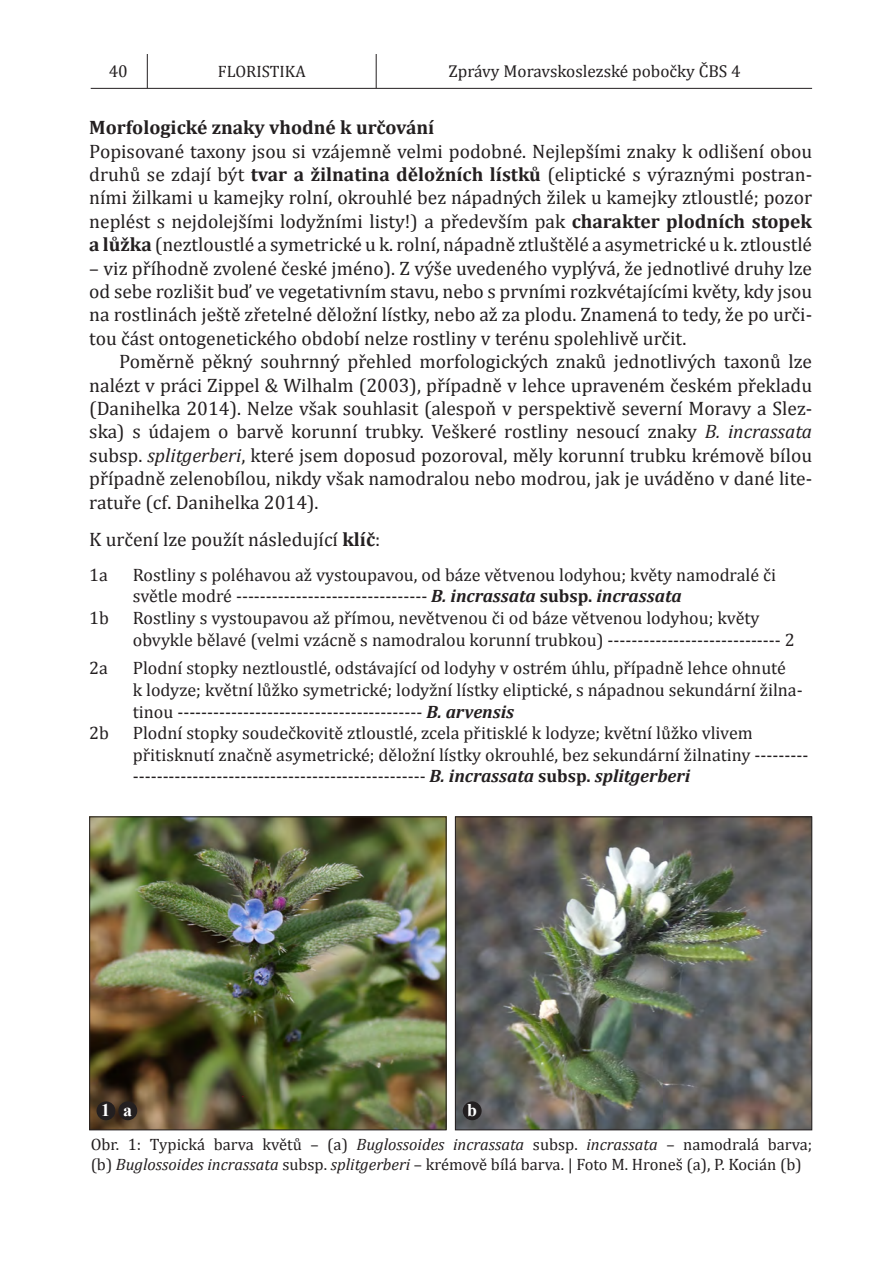
<style>
.page{position:relative;width:893px;height:1263px;background:#fff}
.page>*{position:absolute;margin:0;border:0;box-sizing:border-box;transform-origin:0 0}
.t1{font:19.5px/23.4px "Cambria";color:#231f20;text-align:justify}
.t2{font:700 19.5px "Cambria";color:#231f20}
.t3{font:18px/21.6px "Cambria";color:#231f20}
.t4{font:700 17.85px "Times New Roman";color:#fff}
.t5{font:17.25px "Cambria";color:#231f20}
.t6{font:16.5px/19.8px "Cambria";color:#231f20}
.s1{font-weight:700}
.s2{font-style:italic}
.s3{font-weight:700;font-style:italic}
</style>
<div class="page">
<hr style="left:91px;top:88px;width:721px;height:1px;background:#231f20">
<hr style="left:376px;top:54px;width:1px;height:34px;background:#231f20">
<hr style="left:147px;top:54px;width:1px;height:34px;background:#231f20">
<img style="left:457px;top:818px;width:353px;height:310px">
<div style="left:455px;top:816px;width:357px;height:314px;border:1px solid #231f20"></div>
<img style="left:91px;top:818px;width:353px;height:310px">
<div style="left:89px;top:816px;width:357px;height:314px;border:1px solid #231f20"></div>
<div style="left:97px;top:1101px;width:18px;height:19px;background:#231f20;border-radius:50%"></div>
<div style="left:118px;top:1101px;width:19px;height:19px;background:#231f20;border-radius:50%"></div>
<div style="left:463px;top:1101px;width:19px;height:19px;background:#231f20;border-radius:50%"></div>
<p class="t5" style="left:109px;top:61px;width:21px">40</p>
<p class="t6" style="left:218px;top:61px;width:89px">FLORISTIKA</p>
<p class="t5" style="left:448px;top:61px;width:294px">Zprávy Moravskoslezské pobočky ČBS 4</p>
<p class="t2" style="left:89px;top:114px;width:347px">Morfologické znaky vhodné k určování</p>
<p class="t1" style="left:89px;top:139px;width:724px">Popisované taxony jsou si vzájemně velmi podobné. Nejlepšími znaky k odlišení obou druhů se zdají být <span class="s1">tvar a žilnatina děložních lístků</span> (eliptické s výraznými postran&shy;ními žilkami u kamejky rolní, okrouhlé bez nápadných žilek u kamejky ztloustlé; pozor neplést s nejdolejšími lodyžními listy!) a především pak <span class="s1">charakter plodních stopek a lůžka</span> (neztloustlé a symetrické u k. rolní, nápadně ztluštělé a asymetrické u k. ztloustlé</p>
<p class="t1" style="left:89px;top:256px;width:724px">– viz příhodně zvolené české jméno). Z výše uvedeného vyplývá, že jednotlivé druhy lze od sebe rozlišit buď ve vegetativním stavu, nebo s prvními rozkvétajícími květy, kdy jsou na rostlinách ještě zřetelné děložní lístky, nebo až za plodu. Znamená to tedy, že po urči&shy;tou část ontogenetického období nelze rostliny v terénu spolehlivě určit.</p>
<p class="t1" style="left:89px;top:350px;width:724px;text-indent:30px">Poměrně pěkný souhrnný přehled morfologických znaků jednotlivých taxonů lze nalézt v práci Zippel &amp; Wilhalm (2003), případně v lehce upraveném českém překladu (Danihelka 2014). Nelze však souhlasit (alespoň v perspektivě severní Moravy a Slez&shy;ska) s údajem o barvě korunní trubky. Veškeré rostliny nesoucí znaky <span class="s2">B. incrassata </span>subsp. <span class="s2">splitgerberi</span>, které jsem doposud pozoroval, měly korunní trubku krémově bílou případně zelenobílou, nikdy však namodralou nebo modrou, jak je uváděno v dané lite&shy;ratuře (cf. Danihelka 2014).</p>
<p class="t1" style="left:89px;top:528px;width:292px">K určení lze použít následující <span class="s1">klíč</span>:</p>
<p class="t3" style="left:89px;top:564px;width:20px">1a</p>
<p class="t3" style="left:133px;top:564px;width:645px">Rostliny s poléhavou až vystoupavou, od báze větvenou lodyhou; květy namodralé či světle modré -------------------------------- <span class="s3">B. incrassata</span> <span class="s1">subsp.</span> <span class="s3">incrassata</span></p>
<p class="t3" style="left:89px;top:607px;width:21px">1b</p>
<p class="t3" style="left:133px;top:607px;width:663px">Rostliny s vystoupavou až přímou, nevětvenou či od báze větvenou lodyhou; květy obvykle bělavé (velmi vzácně s namodralou korunní trubkou) ----------------------------- 2</p>
<p class="t3" style="left:89px;top:657px;width:20px">2a</p>
<p class="t3" style="left:133px;top:657px;width:671px">Plodní stopky neztloustlé, odstávající od lodyhy v ostrém úhlu, případně lehce ohnuté<br>k lodyze; květní lůžko symetrické; lodyžní lístky eliptické, s nápadnou sekundární žilna&shy;tinou ----------------------------------------- <span class="s3">B. arvensis</span></p>
<p class="t3" style="left:89px;top:722px;width:21px">2b</p>
<p class="t3" style="left:133px;top:722px;width:677px">Plodní stopky soudečkovitě ztloustlé, zcela přitisklé k lodyze; květní lůžko vlivem přitisknutí značně asymetrické; děložní lístky okrouhlé, bez sekundární žilnatiny --------- ------------------------------------------------- <span class="s3">B. incrassata</span> <span class="s1">subsp.</span> <span class="s3">splitgerberi</span></p>
<p class="t4" style="left:101px;top:1097px;width:10px">1</p>
<p class="t4" style="left:123px;top:1097px;width:10px">a</p>
<p class="t4" style="left:467px;top:1097px;width:11px">b</p>
<p class="t6" style="left:91px;top:1135px;width:723px">Obr. 1: Typická barva květů – (a) <span class="s2">Buglossoides incrassata</span> subsp. <span class="s2">incrassata</span> – namodralá barva; (b) <span class="s2">Buglossoides incrassata</span> subsp. <span class="s2">splitgerberi</span> – krémově bílá barva. | Foto M. Hroneš (a), P. Kocián (b)</p>
</div>
